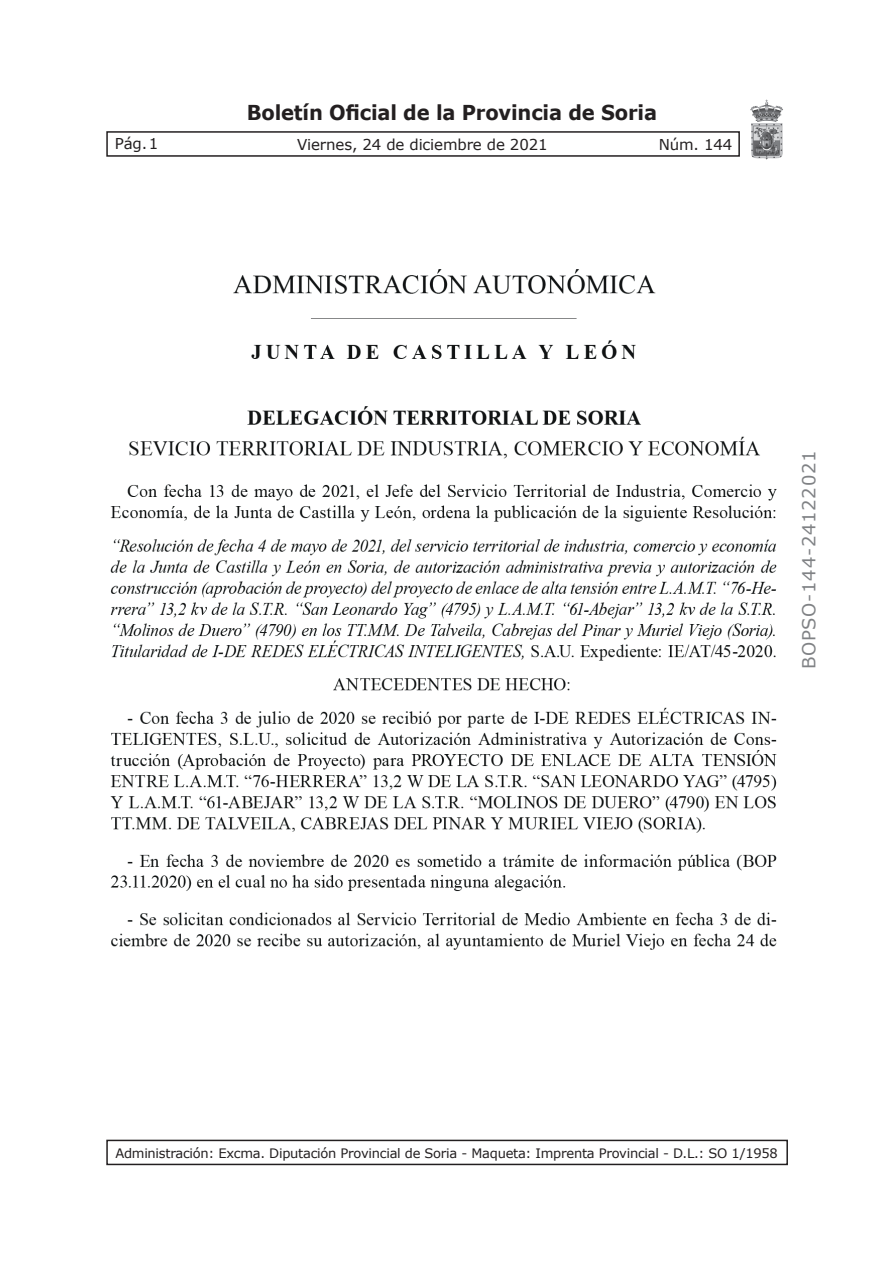
<style>
.page{position:relative;width:893px;height:1263px;background:#fff}
.page>*{position:absolute;margin:0;border:0;box-sizing:border-box;transform-origin:0 0}
.t1{font:700 20.55px "Verdana";letter-spacing:-.01em;color:#231f20;scale:.95 1}
.t2{font:18px "Verdana";letter-spacing:.04em;color:#808285}
.t3{font:15px "Verdana";letter-spacing:-.01em;color:#231f20}
.t4{font:13.05px "Verdana";letter-spacing:-.02em;color:#231f20}
</style>
<div class="page">
<div style="left:106px;top:1140px;width:682px;height:25px;border:2px solid #231f20"></div>
<div style="left:106px;top:131px;width:634px;height:26px;border:2px solid #231f20"></div>
<img style="left:750px;top:99px;width:33px;height:23px">
<img style="left:110px;top:269px;width:667px;height:681px">
<p class="t3" style="left:115px;top:134px;width:45px">Pág.1</p>
<h1 class="t1" style="left:247px;top:98px;width:433px">Boletín Oficial de la Provincia de Soria</h1>
<p class="t3" style="left:297px;top:135px;width:252px">Viernes, 24 de diciembre de 2021</p>
<p class="t3" style="left:659px;top:135px;width:75px">Núm. 144</p>
<h2 class="t2" style="left:797px;top:669px;width:220px;rotate:-90deg">BOPSO-144-24122021</h2>
<p class="t4" style="left:115px;top:1145px;width:664px">Administración: Excma. Diputación Provincial de Soria - Maqueta: Imprenta Provincial - D.L.: SO 1/1958</p>
</div>
